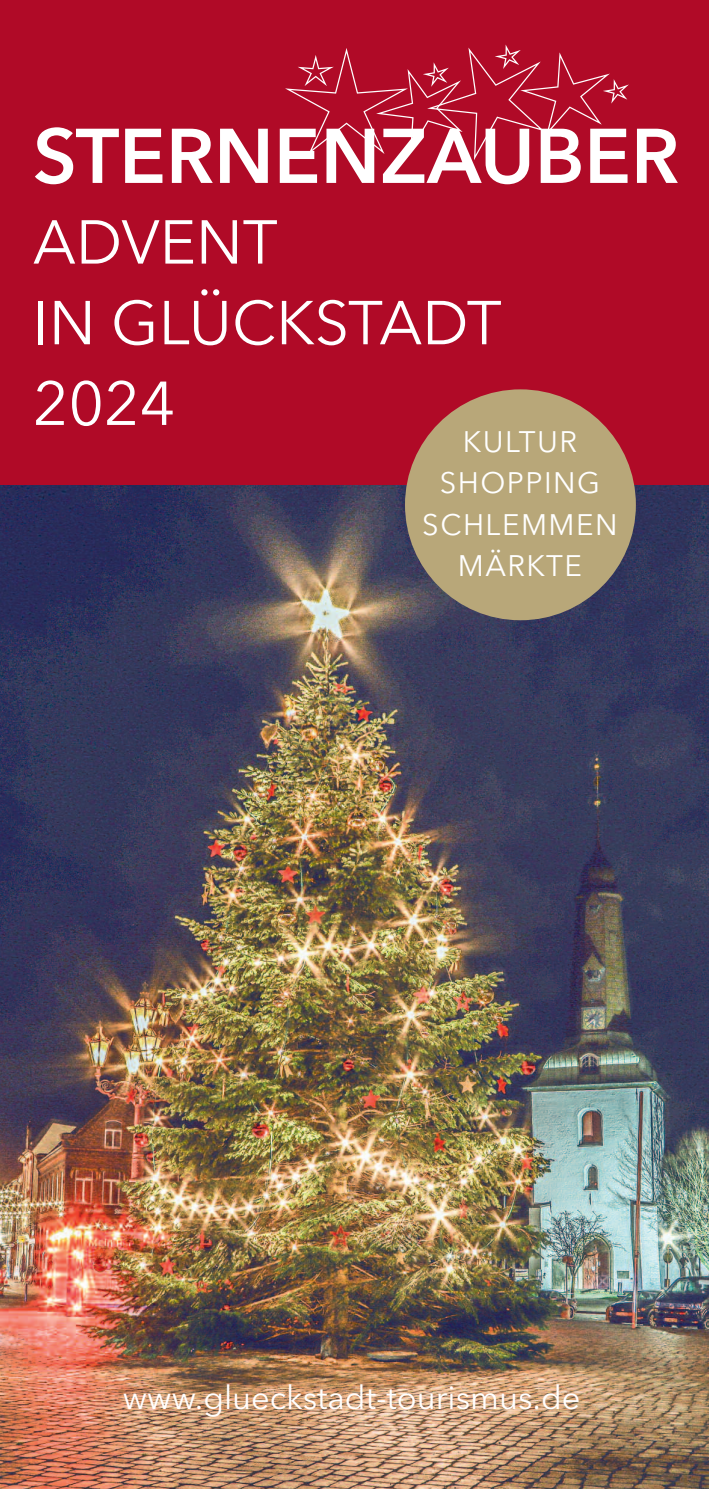
<style>
.page{position:relative;width:709px;height:1489px;background:#fff}
.page>*{position:absolute;margin:0;border:0;box-sizing:border-box;transform-origin:0 0}
.t1{font:600 76.5px "Avenir Next LT Pro";color:#fff}
.t2{font:61.25px/80.8px "Avenir Next LT Pro";color:#fff}
.t3{font:32.75px "Avenir Next LT Pro";color:#fff}
.t4{font:29.5px/41.5px "Avenir Next LT Pro";letter-spacing:.05em;color:#fff;text-align:center}
</style>
<div class="page">
<div style="left:0;top:0;width:709px;height:1488px;background:#b00a27"></div>
<img style="left:0;top:485px;width:709px;height:1003px">
<svg style="left:285px;top:45px;width:344px;height:115px"></svg>
<div style="left:405px;top:389px;width:231px;height:231px;background:#b8a779;border-radius:50%"></div>
<h1 class="t1" style="left:33px;top:129px;width:647px">STERNENZAUBER</h1>
<h2 class="t2" style="left:33px;top:209px;width:470px">ADVENT<br>IN GLÜCKSTADT<br>2024</h2>
<p class="t4" style="left:422px;top:424px;width:197px">KULTUR<br>SHOPPING<br>SCHLEMMEN<br>MÄRKTE</p>
<p class="t3" style="left:123px;top:1385px;width:459px">WWW.GLUECKSTADT-TOURISMUS.DE</p>
</div>
